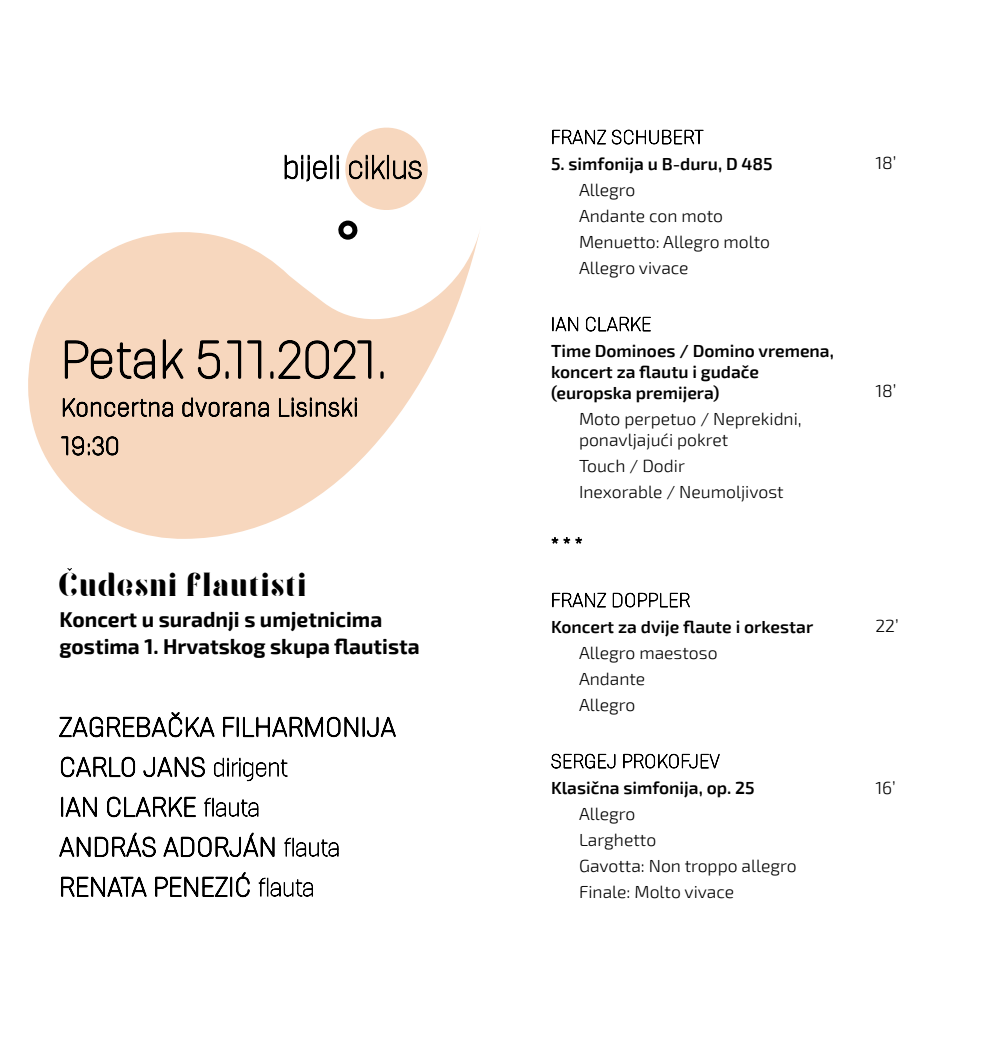
<style>
.page{position:relative;width:983px;height:1042px;background:#fff}
.page>*{position:absolute;margin:0;border:0;box-sizing:border-box;transform-origin:0 0}
.t1{font:33.25px "Gok Stencil";letter-spacing:.04em;color:#000}
.t2{font:700 21px/26.2px "Exo 2";color:#000}
.t3{font:300 17.5px/25.9px "Exo 2";color:#000}
.t4{font:600 17.5px/21px "Exo 2";color:#000}
</style>
<div class="page">
<svg style="left:28px;top:232px;width:452px;height:307px;fill:#f7d7be"></svg>
<svg style="left:63px;top:338px;width:124px;height:43px;background:#bba28f"></svg>
<svg style="left:196px;top:339px;width:66px;height:42px;background:#bea592"></svg>
<svg style="left:270px;top:338px;width:102px;height:43px;background:#bda491"></svg>
<svg style="left:380px;top:371px;width:3px;height:8px"></svg>
<svg style="left:62px;top:397px;width:112px;height:21px;background:#ad9685"></svg>
<svg style="left:181px;top:396px;width:89px;height:25px;background:#b8a08e"></svg>
<svg style="left:278px;top:396px;width:78px;height:22px;background:#af9987"></svg>
<svg style="left:60px;top:435px;width:59px;height:22px"></svg>
<svg style="left:552px;top:129px;width:151px;height:16px"></svg>
<svg style="left:552px;top:316px;width:26px;height:16px"></svg>
<svg style="left:586px;top:316px;width:65px;height:16px"></svg>
<svg style="left:551px;top:537px;width:31px;height:7px"></svg>
<svg style="left:552px;top:592px;width:138px;height:16px"></svg>
<svg style="left:551px;top:753px;width:64px;height:16px"></svg>
<svg style="left:623px;top:753px;width:97px;height:16px"></svg>
<svg style="left:59px;top:712px;width:156px;height:26px"></svg>
<svg style="left:223px;top:716px;width:12px;height:22px"></svg>
<div style="left:236px;top:717px;width:2px;height:20px;border:2px solid #000"></div>
<svg style="left:243px;top:716px;width:116px;height:22px"></svg>
<div style="left:362px;top:717px;width:2px;height:20px;border:2px solid #000"></div>
<svg style="left:366px;top:716px;width:30px;height:22px"></svg>
<svg style="left:60px;top:756px;width:76px;height:22px"></svg>
<svg style="left:143px;top:756px;width:62px;height:22px"></svg>
<svg style="left:214px;top:757px;width:74px;height:24px"></svg>
<div style="left:61px;top:797px;width:2px;height:20px;border:2px solid #000"></div>
<svg style="left:65px;top:796px;width:32px;height:21px"></svg>
<svg style="left:107px;top:796px;width:89px;height:22px"></svg>
<svg style="left:204px;top:797px;width:55px;height:20px"></svg>
<svg style="left:59px;top:832px;width:216px;height:26px"></svg>
<svg style="left:284px;top:837px;width:55px;height:20px"></svg>
<svg style="left:61px;top:876px;width:86px;height:21px"></svg>
<svg style="left:155px;top:872px;width:95px;height:26px"></svg>
<svg style="left:258px;top:877px;width:55px;height:20px"></svg>
<svg style="left:284px;top:127px;width:147px;height:114px"></svg>
<h1 class="t1" style="left:60px;top:568px;width:249px">Cudesni flautisti</h1>
<p class="t2" style="left:60px;top:607px;width:361px">Koncert u suradnji s umjetnicima gostima 1. Hrvatskog skupa flautista</p>
<p class="t4" style="left:551px;top:154px;width:223px">5. simfonija u B-duru, D 485</p>
<p class="t3" style="left:579px;top:177px;width:192px">Allegro<br>Andante con moto<br>Menuetto: Allegro molto<br>Allegro vivace</p>
<p class="t4" style="left:551px;top:341px;width:284px">Time Dominoes / Domino vremena, koncert za flautu i gudače (europska premijera)</p>
<p class="t3" style="left:579px;top:408px;width:224px;line-height:21px">Moto perpetuo / Neprekidni, ponavljajući pokret</p>
<p class="t3" style="left:579px;top:453px;width:206px">Touch / Dodir<br>Inexorable / Neumoljivost</p>
<p class="t3" style="left:551px;top:531px;width:33px">* * *</p>
<p class="t4" style="left:551px;top:616px;width:264px">Koncert za dvije flaute i orkestar</p>
<p class="t3" style="left:579px;top:640px;width:140px">Allegro maestoso<br>Andante<br>Allegro</p>
<p class="t4" style="left:551px;top:777px;width:205px">Klasična simfonija, op. 25</p>
<p class="t3" style="left:579px;top:801px;width:219px">Allegro<br>Larghetto<br>Gavotta: Non troppo allegro<br>Finale: Molto vivace</p>
<p class="t3" style="left:875px;top:150px;width:23px">18’</p>
<p class="t3" style="left:875px;top:378px;width:23px">18’</p>
<p class="t3" style="left:875px;top:613px;width:25px">22’</p>
<p class="t3" style="left:875px;top:775px;width:22px">16’</p>
</div>
